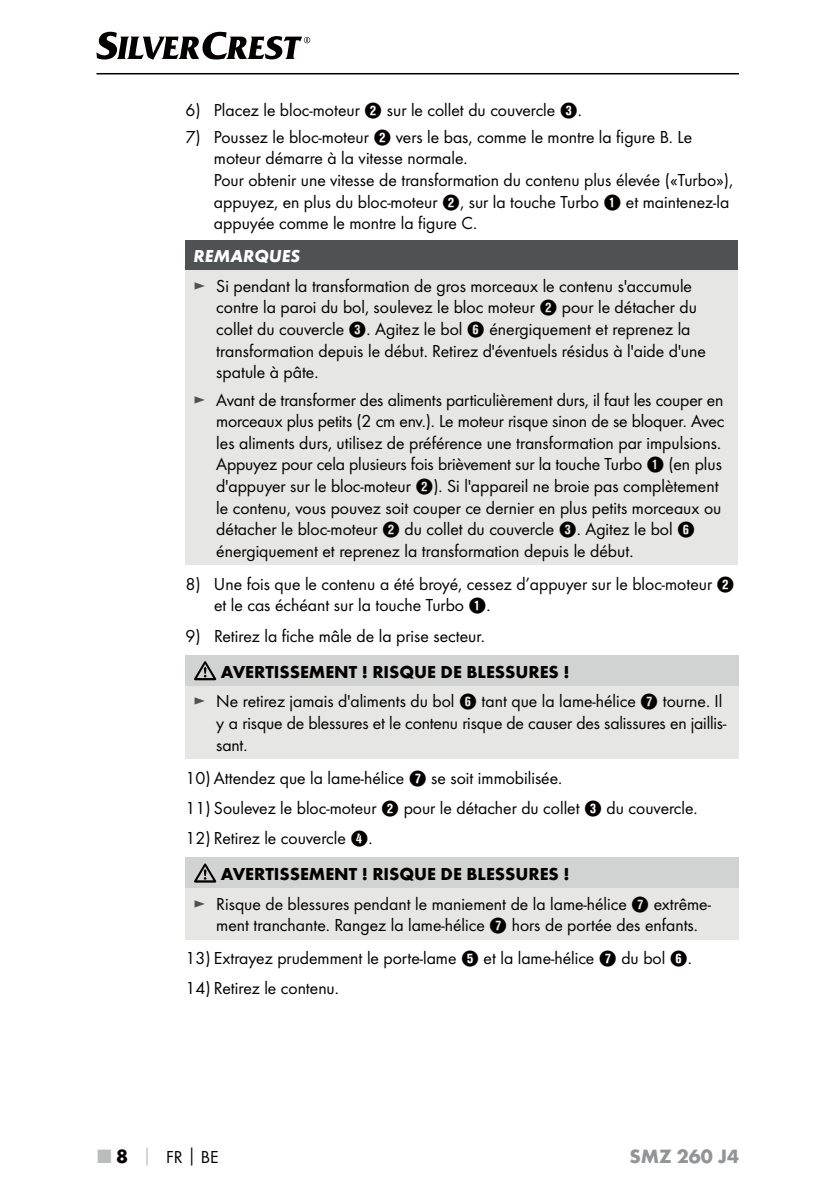
<style>
.page{position:relative;width:840px;height:1191px;background:#fff}
.page>*{position:absolute;margin:0;border:0;box-sizing:border-box;transform-origin:0 0}
.t1{font:700 20px "Futura";color:#929495}
.t2{font:18px/21.6px "Futura Boo";color:#040000}
.t3{font:700 18px "Futura";color:#040000}
.t4{font:italic 700 18px "Futura";color:#fff}
.s1{font-family:"Hako PI Nummern"}
.s2{color:#4f5253}
.s3{font-family:"Futura";font-weight:700;font-size:20px;color:#bbbdbc}
.s4{font-family:"Futura";font-weight:700;font-size:20px}
.s5{font-family:"Futura";font-weight:700;color:#bbbdbc}
.s6{font-family:"Futura";font-weight:700}
</style>
<div class="page">
<hr style="left:96px;top:73px;width:642px;height:1px;background:#040000">
<svg style="left:96px;top:32px;width:214px;height:28px"></svg>
<div style="left:185px;top:240px;width:552px;height:30px;background:#4f5253"></div>
<div style="left:185px;top:270px;width:552px;height:295px;background:#e6e6e5"></div>
<div style="left:185px;top:655px;width:553px;height:31px;background:#d1d3d2"></div>
<div style="left:185px;top:686px;width:553px;height:72px;background:#e6e6e5"></div>
<svg style="left:194px;top:661px;width:22px;height:19px"></svg>
<div style="left:185px;top:857px;width:553px;height:31px;background:#d1d3d2"></div>
<div style="left:185px;top:888px;width:553px;height:51px;background:#e6e6e5"></div>
<svg style="left:194px;top:863px;width:22px;height:19px"></svg>
<p class="t2" style="left:185px;top:100px;width:397px">6) Placez le bloc-moteur <span class="s1">2</span> sur le collet du couvercle <span class="s1">3</span>.</p>
<p class="t2" style="left:214px;top:127px;width:520px;text-indent:-28px">7) Poussez le bloc-moteur <span class="s1">2</span> vers le bas, comme le montre la figure B. Le moteur démarre à la vitesse normale.<br>Pour obtenir une vitesse de transformation du contenu plus élevée («Turbo»), appuyez, en plus du bloc-moteur <span class="s1">2</span>, sur la touche Turbo <span class="s1">1</span> et maintenez-la appuyée comme le montre la figure C.</p>
<p class="t4" style="left:193px;top:250px;width:108px">REMARQUES</p>
<p class="t2" style="left:216px;top:276px;width:491px;text-indent:-23px"><span class="s2">►</span> Si pendant la transformation de gros morceaux le contenu s'accumule contre la paroi du bol, soulevez le bloc moteur <span class="s1">2</span> pour le détacher du collet du couvercle <span class="s1">3</span>. Agitez le bol <span class="s1">6</span> énergiquement et reprenez la transformation depuis le début. Retirez d'éventuels résidus à l'aide d'une spatule à pâte.</p>
<p class="t2" style="left:216px;top:390px;width:509px;text-indent:-23px"><span class="s2">►</span> Avant de transformer des aliments particulièrement durs, il faut les couper en morceaux plus petits (2 cm env.). Le moteur risque sinon de se bloquer. Avec les aliments durs, utilisez de préférence une transformation par impulsions.<br>Appuyez pour cela plusieurs fois brièvement sur la touche Turbo <span class="s1">1</span> (en plus d'appuyer sur le bloc-moteur <span class="s1">2</span>). Si l'appareil ne broie pas complètement le contenu, vous pouvez soit couper ce dernier en plus petits morceaux ou détacher le bloc-moteur <span class="s1">2</span> du collet du couvercle <span class="s1">3</span>. Agitez le bol <span class="s1">6 </span>énergiquement et reprenez la transformation depuis le début.</p>
<p class="t2" style="left:214px;top:574px;width:522px;text-indent:-28px">8) Une fois que le contenu a été broyé, cessez d’appuyer sur le bloc-moteur <span class="s1">2 </span>et le cas échéant sur la touche Turbo <span class="s1">1</span>.</p>
<p class="t2" style="left:185px;top:625px;width:300px">9) Retirez la fiche mâle de la prise secteur.</p>
<p class="t3" style="left:221px;top:665px;width:350px">AVERTISSEMENT ! RISQUE DE BLESSURES !</p>
<p class="t2" style="left:216px;top:691px;width:511px;text-indent:-23px"><span class="s2">►</span> Ne retirez jamais d'aliments du bol <span class="s1">6</span> tant que la lame-hélice <span class="s1">7</span> tourne. Il y a risque de blessures et le contenu risque de causer des salissures en jaillis&shy;sant.</p>
<p class="t2" style="left:185px;top:767px;width:378px">10) Attendez que la lame-hélice <span class="s1">7</span> se soit immobilisée.</p>
<p class="t2" style="left:185px;top:798px;width:513px">11) Soulevez le bloc-moteur <span class="s1">2</span> pour le détacher du collet <span class="s1">3</span> du couvercle.</p>
<p class="t2" style="left:185px;top:828px;width:188px">12) Retirez le couvercle <span class="s1">4</span>.</p>
<p class="t3" style="left:221px;top:867px;width:350px">AVERTISSEMENT ! RISQUE DE BLESSURES !</p>
<p class="t2" style="left:193px;top:894px;width:518px;text-align:center"><span class="s2">►</span> Risque de blessures pendant le maniement de la lame-hélice <span class="s1">7</span> extrême&shy;ment tranchante. Rangez la lame-hélice <span class="s1">7</span> hors de portée des enfants.</p>
<p class="t2" style="left:185px;top:948px;width:507px">13) Extrayez prudemment le porte-lame <span class="s1">5</span> et la lame-hélice <span class="s1">7</span> du bol <span class="s1">6</span>.</p>
<p class="t2" style="left:185px;top:978px;width:155px">14) Retirez le contenu.</p>
<p class="t2" style="left:98px;top:1146px;width:122px"><span class="s3">■</span> <span class="s4">8</span> <span class="s5">│</span> FR<span class="s6">│</span>BE</p>
<p class="t1" style="left:629px;top:1148px;width:111px">SMZ 260 J4</p>
</div>
